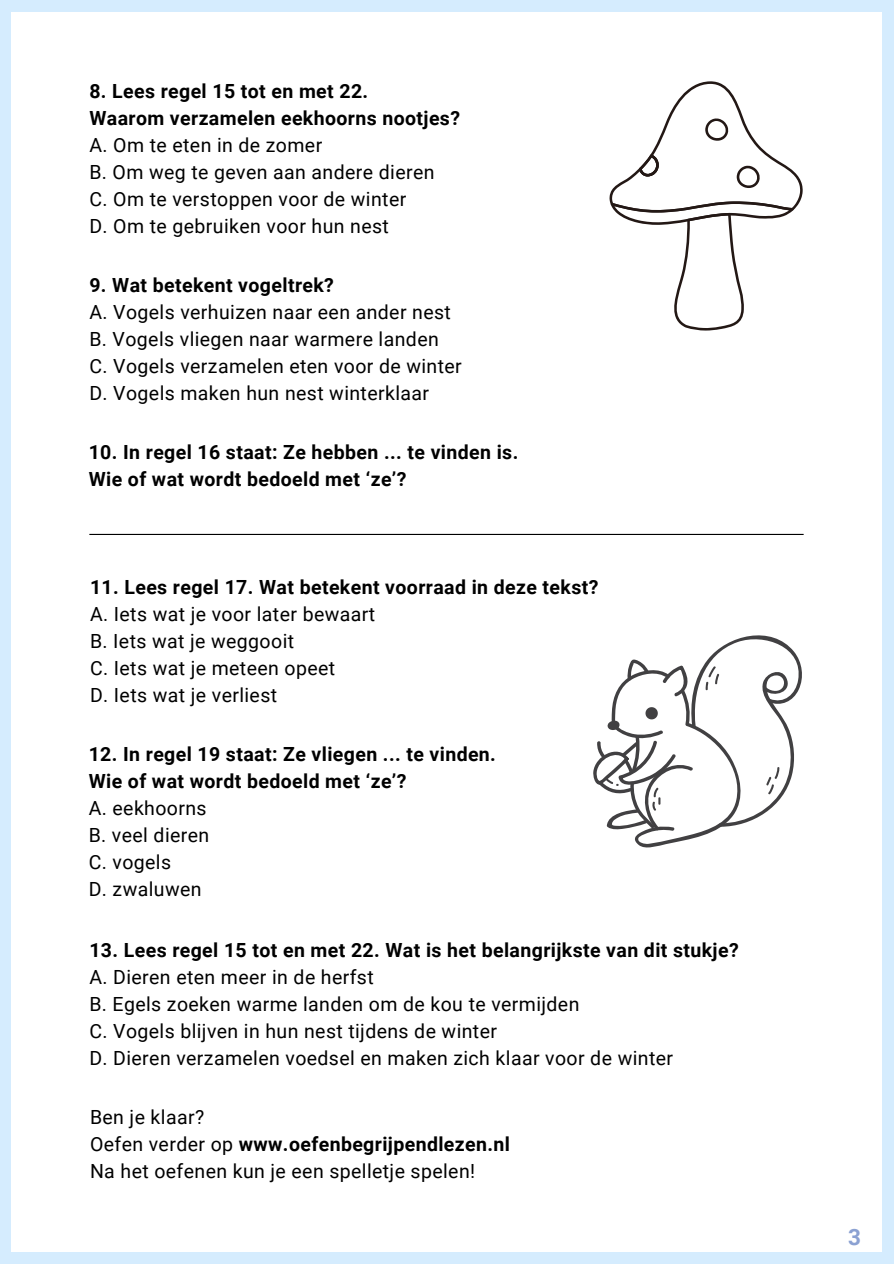
<style>
.page{position:relative;width:894px;height:1264px;background:#fff}
.page>*{position:absolute;margin:0;border:0;box-sizing:border-box;transform-origin:0 0}
.t1{font:700 22.5px "Roboto";color:#8ba1d2}
.t2{font:19.5px/27px "Roboto";letter-spacing:.02em;color:#000}
.t3{font:700 19.5px/27px "Roboto";letter-spacing:.02em;color:#000}
.s1{font-weight:700}
</style>
<div class="page">
<div style="left:0;top:0;width:893px;height:1263px;background:#d5ecfe"></div>
<div style="left:11px;top:12px;width:871px;height:1239px;background:#fff"></div>
<hr style="left:89px;top:534px;width:714px;height:1px;background:#000">
<svg style="left:609px;top:81px;width:193px;height:249px"></svg>
<svg style="left:593px;top:635px;width:209px;height:213px"></svg>
<p class="t3" style="left:89px;top:77px;width:372px">8. Lees regel 15 tot en met 22.<br>Waarom verzamelen eekhoorns nootjes?</p>
<p class="t2" style="left:89px;top:131px;width:346px">A. Om te eten in de zomer<br>B. Om weg te geven aan andere dieren<br>C. Om te verstoppen voor de winter<br>D. Om te gebruiken voor hun nest</p>
<p class="t3" style="left:89px;top:271px;width:246px">9. Wat betekent vogeltrek?</p>
<p class="t2" style="left:89px;top:298px;width:374px">A. Vogels verhuizen naar een ander nest B. Vogels vliegen naar warmere landen C. Vogels verzamelen eten voor de winter D. Vogels maken hun nest winterklaar</p>
<p class="t3" style="left:89px;top:438px;width:431px">10. In regel 16 staat: Ze hebben ... te vinden is.<br>Wie of wat wordt bedoeld met ‘ze’?</p>
<p class="t3" style="left:90px;top:572px;width:510px">11. Lees regel 17. Wat betekent voorraad in deze tekst?</p>
<p class="t2" style="left:90px;top:599px;width:286px">A. Iets wat je voor later bewaart<br>B. Iets wat je weggooit<br>C. Iets wat je meteen opeet<br>D. Iets wat je verliest</p>
<p class="t3" style="left:89px;top:739px;width:408px">12. In regel 19 staat: Ze vliegen ... te vinden.<br>Wie of wat wordt bedoeld met ‘ze’?</p>
<p class="t2" style="left:89px;top:793px;width:122px">A. eekhoorns<br>B. veel dieren<br>C. vogels<br>D. zwaluwen</p>
<p class="t3" style="left:89px;top:935px;width:650px">13. Lees regel 15 tot en met 22. Wat is het belangrijkste van dit stukje?</p>
<p class="t2" style="left:89px;top:962px;width:585px">A. Dieren eten meer in de herfst<br>B. Egels zoeken warme landen om de kou te vermijden<br>C. Vogels blijven in hun nest tijdens de winter<br>D. Dieren verzamelen voedsel en maken zich klaar voor de winter</p>
<p class="t2" style="left:90px;top:1102px;width:421px">Ben je klaar?<br>Oefen verder op <span class="s1">www.oefenbegrijpendlezen.nl<br></span>Na het oefenen kun je een spelletje spelen!</p>
<p class="t1" style="left:848px;top:1221px;width:14px">3</p>
</div>
